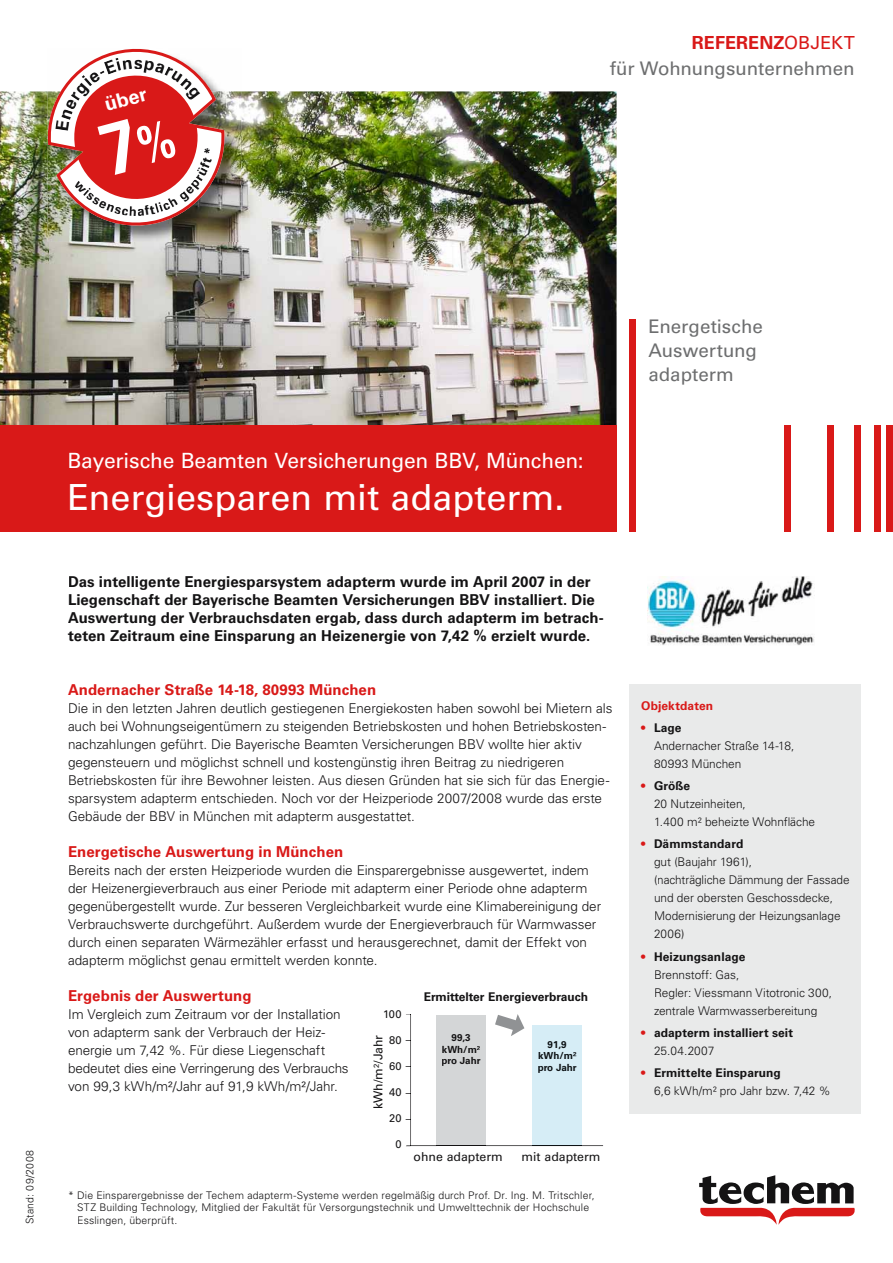
<style>
.page{position:relative;width:893px;height:1263px;background:#fff}
.page>*{position:absolute;margin:0;border:0;box-sizing:border-box;transform-origin:0 0}
.t1{font:36px "Univers LT Std";color:#fff}
.t2{font:21px "Univers LT Std";letter-spacing:-.01em;color:#fff}
.t3{font:700 19.8px "Univers LT Std";color:#fff}
.t4{font:18.75px/24px "Univers LT Std";color:#6d6e6f}
.t5{font:700 18px "Univers LT Std";letter-spacing:.005em;color:#d91918}
.t6{font:700 15px/18px "Univers LT Std";letter-spacing:.005em;color:#141314}
.t7{font:700 15px "Univers LT Std";color:#d91918}
.t8{font:300 13.5px/18px "Univers LT Std";letter-spacing:-.005em;color:#141314}
.t9{font:12.3px "Univers LT Std";color:#141314}
.t10{font:300 12px/18px "Univers LT Std";letter-spacing:-.005em;color:#141314}
.t11{font:700 12px/18px "Univers LT Std";color:#141314}
.t12{font:700 12px "Univers LT Std";letter-spacing:.01em;color:#d91918}
.t13{font:11.1px "Univers LT Std";color:#141314}
.t14{font:300 10.5px/12.6px "Univers LT Std";letter-spacing:.015em;color:#141314;text-align:center}
.t15{font:700 9.9px/11.9px "Univers LT Std";color:#141314;text-align:center}
.t16{font:700 9.9px/11.9px "Univers LT Std";color:#0d1215;text-align:center}
.t17{font:9.9px "Univers LT Std";color:#141314}
.s1{font-weight:400}
.s2{font-weight:700;color:#d91918}
.s3{font-weight:700}
.s4{font-family:"Univers"}
.s5{color:#d91918}
.s6{font-weight:300}
</style>
<div class="page">
<img style="left:0;top:91px;width:50px;height:334px">
<img style="left:205px;top:91px;width:412px;height:334px">
<img style="left:50px;top:242px;width:155px;height:183px">
<div style="left:784px;top:425px;width:7px;height:106px;background:#d91918"></div>
<div style="left:887px;top:425px;width:6px;height:106px;background:#d91918"></div>
<div style="left:0;top:425px;width:617px;height:106px;background:#d91918"></div>
<div style="left:827px;top:425px;width:6px;height:106px;background:#d91918"></div>
<div style="left:855px;top:425px;width:6px;height:106px;background:#d91918"></div>
<div style="left:874px;top:425px;width:6px;height:106px;background:#d91918"></div>
<div style="left:629px;top:684px;width:232px;height:429px;background:#e9eaea"></div>
<img style="left:648px;top:576px;width:166px;height:69px">
<img style="left:47px;top:91px;width:194px;height:151px">
<svg style="left:699px;top:1175px;width:156px;height:50px"></svg>
<div style="left:629px;top:319px;width:7px;height:212px;background:#d91918"></div>
<svg style="left:406px;top:1014px;width:197px;height:132px"></svg>
<img style="left:45px;top:48px;width:182px;height:186px">
<h3 class="t3" style="left:103px;top:97px;width:45px;rotate:-15deg">über</h3>
<h3 class="t5" style="left:692px;top:36px;width:164px">REFERENZ<span class="s1">OBJEKT</span></h3>
<h3 class="t4" style="left:610px;top:58px;width:247px">für Wohnungsunternehmen</h3>
<p class="t14" style="left:24px;top:1224px;width:75px;rotate:-90deg">Stand: 09/2008</p>
<h2 class="t2" style="left:67px;top:453px;width:518px">Bayerische Beamten Versicherungen BBV, München:</h2>
<h1 class="t1" style="left:67px;top:483px;width:499px">Energiesparen mit adapterm.</h1>
<p class="t6" style="left:68px;top:574px;width:537px">Das intelligente Energiesparsystem adapterm wurde im April 2007 in der Liegenschaft der Bayerische Beamten Versicherungen BBV installiert. Die Auswertung der Verbrauchsdaten ergab, dass durch adapterm im betrach&shy;teten Zeitraum eine Einsparung an Heizenergie von 7,42 % erzielt wurde.</p>
<p class="t7" style="left:68px;top:684px;width:310px">Andernacher Straße 14-18, 80993 München</p>
<p class="t8" style="left:68px;top:700px;width:546px">Die in den letzten Jahren deutlich gestiegenen Energiekosten haben sowohl bei Mietern als auch bei Wohnungseigentümern zu steigenden Betriebskosten und hohen Betriebskosten&shy;nachzahlungen geführt. Die Bayerische Beamten Versicherungen BBV wollte hier aktiv gegensteuern und möglichst schnell und kostengünstig ihren Beitrag zu niedrigeren Betriebs kosten für ihre Bewohner leisten. Aus diesen Gründen hat sie sich für das Energie&shy;sparsystem adapterm entschieden. Noch vor der Heizperiode 2007/2008 wurde das erste Gebäude der BBV in München mit adapterm ausgestattet.</p>
<p class="t7" style="left:68px;top:846px;width:277px">Energetische Auswertung in München</p>
<p class="t8" style="left:68px;top:862px;width:535px">Bereits nach der ersten Heizperiode wurden die Einsparergebnisse ausgewertet, indem der Heizenergieverbrauch aus einer Periode mit adapterm einer Periode ohne adapterm gegenübergestellt wurde. Zur besseren Vergleichbarkeit wurde eine Klimabereinigung der Verbrauchswerte durchgeführt. Außerdem wurde der Energieverbrauch für Warmwasser durch einen separaten Wärmezähler erfasst und herausgerechnet, damit der Effekt von adapterm möglichst genau ermittelt werden konnte.</p>
<p class="t7" style="left:68px;top:990px;width:185px">Ergebnis der Auswertung</p>
<p class="t8" style="left:68px;top:1006px;width:282px">Im Vergleich zum Zeitraum vor der Installation von adapterm sank der Verbrauch der Heiz&shy;energie um 7,42 %. Für diese Liegenschaft bedeutet dies eine Verringerung des Verbrauchs von 99,3 kWh/m<span class="s1">²</span>/Jahr auf 91,9 kWh/m<span class="s1">²</span>/Jahr.</p>
<p class="t11" style="left:424px;top:989px;width:166px">Ermittelter Energieverbrauch</p>
<p class="t13" style="left:383px;top:1009px;width:20px">100</p>
<p class="t13" style="left:389px;top:1036px;width:14px">80</p>
<p class="t13" style="left:389px;top:1062px;width:14px">60</p>
<p class="t13" style="left:389px;top:1088px;width:14px">40</p>
<p class="t13" style="left:389px;top:1114px;width:14px">20</p>
<p class="t13" style="left:395px;top:1140px;width:8px">0</p>
<p class="t17" style="left:406px;top:1009px;width:6px">–</p>
<p class="t17" style="left:406px;top:1036px;width:6px">–</p>
<p class="t17" style="left:406px;top:1062px;width:6px">–</p>
<p class="t17" style="left:406px;top:1088px;width:6px">–</p>
<p class="t17" style="left:406px;top:1115px;width:6px">–</p>
<p class="t17" style="left:406px;top:1141px;width:6px">–</p>
<p class="t15" style="left:442px;top:1032px;width:40px">99,3 kWh/m² pro Jahr</p>
<p class="t16" style="left:538px;top:1039px;width:40px">91,9 kWh/m² pro Jahr</p>
<p class="t9" style="left:373px;top:1109px;width:76px;rotate:-90deg">kWh/m²/Jahr</p>
<p class="t9" style="left:414px;top:1152px;width:91px">ohne adapterm</p>
<p class="t9" style="left:522px;top:1152px;width:80px">mit adapterm</p>
<p class="t14" style="left:68px;top:1189px;width:528px">* Die Einsparergebnisse der Techem adapterm-Systeme werden regelmäßig durch Prof. Dr. Ing. M. Tritschler,<br>STZ Building Technology, Mitglied der Fakultät für Versorgungstechnik und Umwelttechnik der Hochschule</p>
<p class="t14" style="left:77px;top:1215px;width:102px">Esslingen, überprüft.</p>
<h3 class="t4" style="left:648px;top:315px;width:116px">Energetische<br>Auswertung adapterm</h3>
<p class="t12" style="left:641px;top:700px;width:73px">Objektdaten</p>
<p class="t10" style="left:654px;top:719px;width:142px;text-indent:-13px"><span class="s2">•</span> <span class="s3">Lage<br></span>Andernacher Straße 14-18,<br>80993 München</p>
<p class="t10" style="left:654px;top:777px;width:163px;text-indent:-13px"><span class="s2">•</span> <span class="s3">Größe<br></span>20 Nutzeinheiten,<br>1.400 m² beheizte Wohnfläche</p>
<p class="t10" style="left:654px;top:836px;width:197px;text-indent:-13px"><span class="s2">•</span> <span class="s3">Dämmstandard<br></span>gut (Baujahr 1961),<br>(nachträgliche Dämmung der Fassade und der obersten Geschoss decke,<br>Modernisierung der Heizungsanlage<br>2006)</p>
<p class="t10" style="left:654px;top:948px;width:179px;text-indent:-13px"><span class="s2">•</span> <span class="s3">Heizungsanlage<br></span>Brennstoff: Gas,<br><span class="s4">Regler:</span> Viessmann Vitotronic 300, zentrale Warmwasserbereitung</p>
<p class="t11" style="left:654px;top:1024px;width:141px;text-indent:-13px"><span class="s5">•</span> adapterm installiert seit<br><span class="s6">25.04.2007</span></p>
<p class="t10" style="left:654px;top:1064px;width:178px;text-indent:-13px"><span class="s2">•</span> <span class="s3">Ermittelte Einsparung<br></span>6,6 kWh/m² pro Jahr bzw. 7,42 %</p>
</div>
